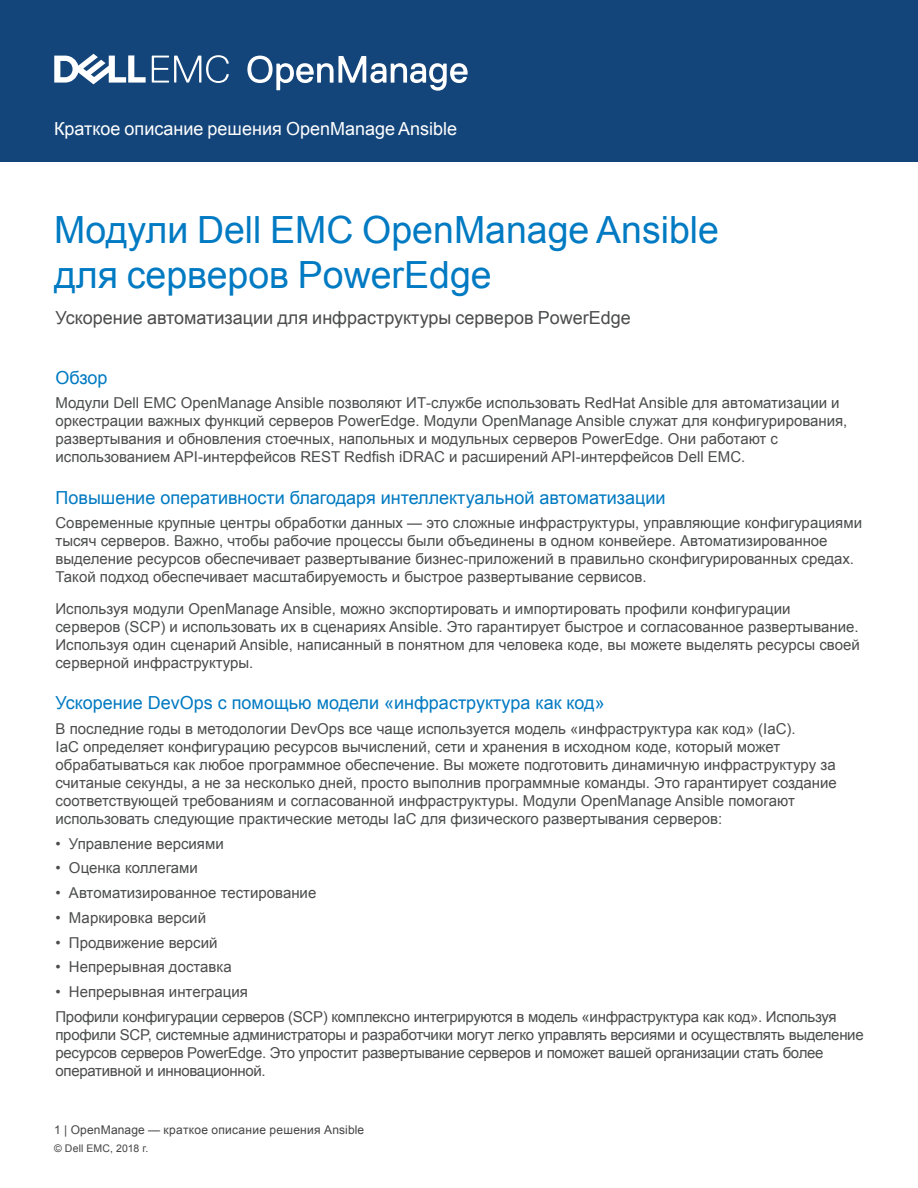
<style>
.page{position:relative;width:918px;height:1188px;background:#fff}
.page>*{position:absolute;margin:0;border:0;box-sizing:border-box;transform-origin:0 0}
.t1{font:37.5px/45px "Arial";color:#007ac2}
.t2{font:18px "Arial";color:#007ac2}
.t3{font:18px "Arial";color:#4b4c4d}
.t4{font:18px "Arial";color:#fff}
.t5{font:15px/18px "Arial";color:#4b4c4d}
.t6{font:15px/18px "Arial";letter-spacing:-.02em;color:#4b4c4d}
.t7{font:12px "Arial";letter-spacing:.02em;color:#444}
.t8{font:10.5px "Arial";letter-spacing:.015em;color:#444}
</style>
<div class="page">
<div style="left:0;top:0;width:918px;height:162px;background:#14457a"></div>
<svg style="left:152px;top:55px;width:77px;height:28px"></svg>
<svg style="left:54px;top:54px;width:92px;height:30px"></svg>
<svg style="left:247px;top:56px;width:221px;height:35px"></svg>
<p class="t4" style="left:54px;top:117px;width:405px">Краткое описание решения OpenManage Ansible</p>
<h1 class="t1" style="left:54px;top:208px;width:667px">Модули Dell EMC OpenManage Ansible для серверов PowerEdge</h1>
<p class="t3" style="left:55px;top:306px;width:577px">Ускорение автоматизации для инфраструктуры серверов PowerEdge</p>
<p class="t2" style="left:55px;top:365px;width:53px">Обзор</p>
<p class="t5" style="left:55px;top:394px;width:793px">Модули Dell EMC OpenManage Ansible позволяют ИТ-службе использовать RedHat Ansible для автоматизации и оркестрации важных функций серверов PowerEdge. Модули OpenManage Ansible служат для конфигурирования, развертывания и обновления стоечных, напольных и модульных серверов PowerEdge. Они работают с использованием API-интерфейсов REST Redfish iDRAC и расширений API-интерфейсов Dell EMC.</p>
<p class="t2" style="left:55px;top:485px;width:612px">Повышение оперативности благодаря интеллектуальной автоматизации</p>
<p class="t5" style="left:55px;top:514px;width:808px">Современные крупные центры обработки данных — это сложные инфраструктуры, управляющие конфигурациями тысяч серверов. Важно, чтобы рабочие процессы были объединены в одном конвейере. Автоматизированное выделение ресурсов обеспечивает развертывание бизнес-приложений в правильно сконфигурированных средах.<br>Такой подход обеспечивает масштабируемость и быстрое развертывание сервисов.</p>
<p class="t5" style="left:55px;top:600px;width:806px">Используя модули OpenManage Ansible, можно экспортировать и импортировать профили конфигурации<br>серверов (SCP) и использовать их в сценариях Ansible. Это гарантирует быстрое и согласованное развертывание.<br>Используя один сценарий Ansible, написанный в понятном для человека коде, вы можете выделять ресурсы своей серверной инфраструктуры.</p>
<p class="t2" style="left:55px;top:691px;width:551px">Ускорение DevOps с помощью модели «инфраструктура как код»</p>
<p class="t5" style="left:55px;top:720px;width:783px">В последние годы в методологии DevOps все чаще используется модель «инфраструктура как код» (IaC).<br>IaC определяет конфигурацию ресурсов вычислений, сети и хранения в исходном коде, который может обрабатываться как любое программное обеспечение. Вы можете подготовить динамичную инфраструктуру за считаные секунды, а не за несколько дней, просто выполнив программные команды. Это гарантирует создание соответствующей требованиям и согласованной инфраструктуры. Модули OpenManage Ansible помогают использовать следующие практические методы IaC для физического развертывания серверов:</p>
<p class="t5" style="left:55px;top:834px;width:170px">• Управление версиями</p>
<p class="t5" style="left:55px;top:859px;width:144px">• Оценка коллегами</p>
<p class="t5" style="left:55px;top:884px;width:262px">• Автоматизированное тестирование</p>
<p class="t5" style="left:55px;top:909px;width:152px">• Маркировка версий</p>
<p class="t5" style="left:55px;top:933px;width:164px">• Продвижение версий</p>
<p class="t5" style="left:55px;top:958px;width:178px">• Непрерывная доставка</p>
<p class="t6" style="left:55px;top:980px;width:783px;line-height:24.8px">• Непрерывная интеграция<br>Профили конфигурации серверов (SCP) комплексно интегрируются в модель «инфраструктура как код». Используя</p>
<p class="t6" style="left:55px;top:1026px;width:810px">профили SCP, системные администраторы и разработчики могут легко управлять версиями и осуществлять выделение ресурсов серверов PowerEdge. Это упростит развертывание серверов и поможет вашей организации стать более оперативной и инновационной.</p>
<p class="t7" style="left:54px;top:1122px;width:312px">1 | OpenManage — краткое описание решения Ansible</p>
<p class="t8" style="left:54px;top:1141px;width:96px">© Dell EMC, 2018 г.</p>
</div>
